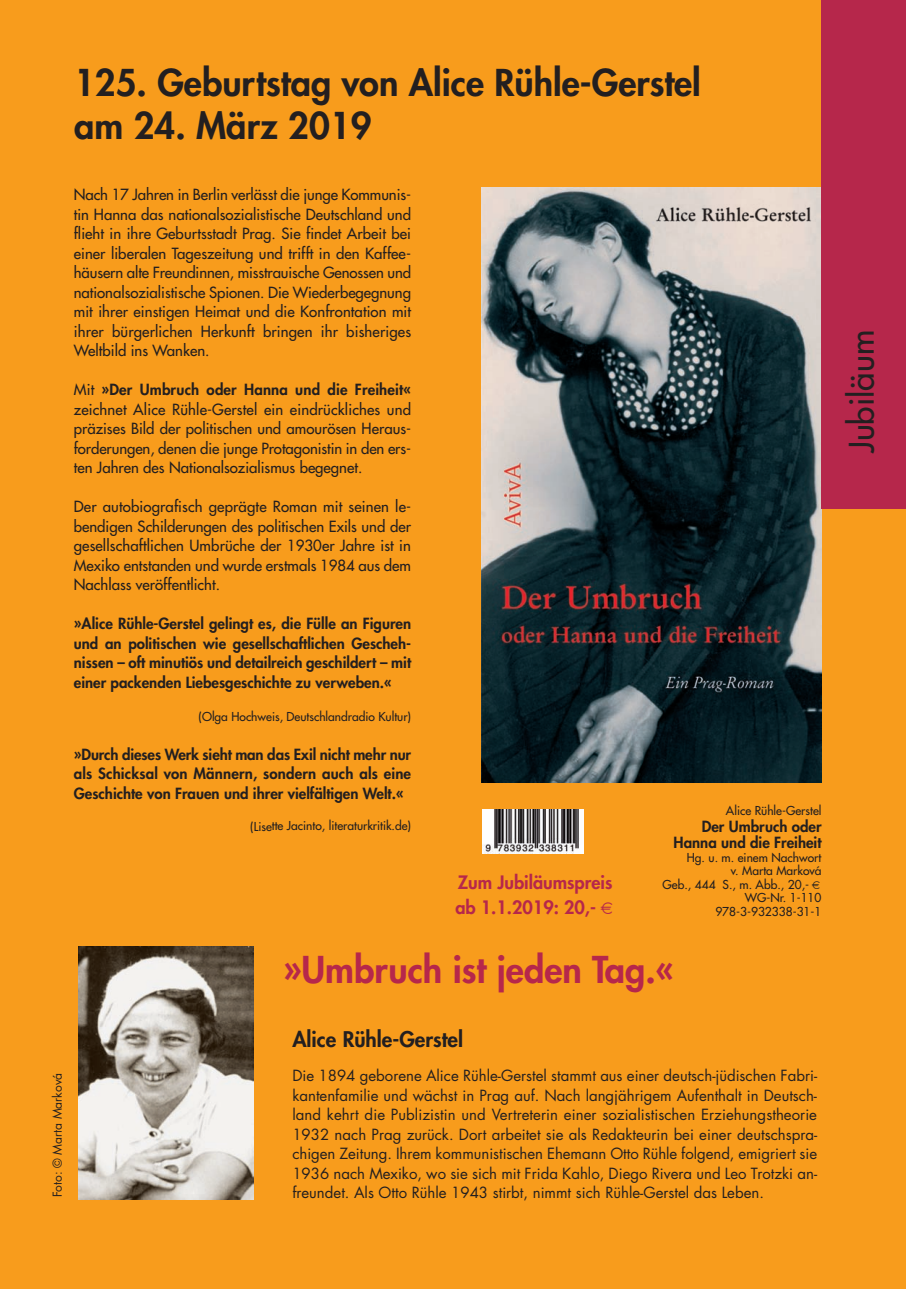
<style>
.page{position:relative;width:906px;height:1289px;background:#fff}
.page>*{position:absolute;margin:0;border:0;box-sizing:border-box;transform-origin:0 0}
.t1{font:800 36px/43.5px "Futura";color:#231f20}
.t2{font:800 36px "Futura";color:#b6274b}
.t3{font:33px "Futura";color:#231f20}
.t4{font:800 21px "Futura";color:#231f20}
.t5{font:800 18px/25.5px "Futura";color:#b6274b}
.t6{font:15px/19.5px "Futura";color:#231f20;text-align:justify}
.t7{font:15px/19.5px "Futura";color:#231f20;text-align:justify}
.t8{font:800 15px/19.5px "Futura";color:#231f20;text-align:justify}
.t9{font:12px "Futura";color:#231f20}
.t10{font:12px "Futura";color:#231f20}
.s1{font-weight:800}
</style>
<div class="page">
<div style="left:0;top:0;width:906px;height:1288px;background:#f89c1c"></div>
<img style="left:481px;top:187px;width:340px;height:595px">
<img style="left:482px;top:809px;width:102px;height:44px">
<div style="left:821px;top:0;width:85px;height:509px;background:#b6274b"></div>
<img style="left:78px;top:946px;width:175px;height:253px">
<p class="t1" style="left:74px;top:64px;width:628px">125. Geburtstag von Alice Rühle-Gerstel am 24. März 2019</p>
<p class="t6" style="left:74px;top:186px;width:339px">Nach 17 Jahren in Berlin verlässt die junge Kommunis - tin Hanna das nationalsozialistische Deutschland und flieht in ihre Geburtsstadt Prag. Sie findet Arbeit bei einer liberalen Tageszeitung und trifft in den Kaffee&shy;häusern alte Freundinnen, misstrauische Genossen und nationalsozialistische Spionen. Die Wiederbegegnung mit ihrer einstigen Heimat und die Konfrontation mit ihrer bürgerlichen Herkunft bringen ihr bisheriges Weltbild ins Wanken.</p>
<p class="t6" style="left:74px;top:381px;width:339px">Mit <span class="s1">»Der Umbruch oder Hanna und die Freiheit« </span>zeichnet Alice Rühle-Gerstel ein eindrückliches und präzises Bild der politischen und amourösen Heraus&shy;forderungen, denen die junge Protagonistin in den ers - ten Jahren des Nationalsozialismus begegnet.</p>
<p class="t6" style="left:74px;top:498px;width:339px">Der autobiografisch geprägte Roman mit seinen le&shy;bendigen Schilderungen des politischen Exils und der gesellschaftlichen Umbrüche der 1930er Jahre ist in Mexiko entstanden und wurde erstmals 1984 aus dem Nachlass veröffentlicht.</p>
<p class="t8" style="left:74px;top:615px;width:339px">»Alice Rühle-Gerstel gelingt es, die Fülle an Figuren und an politischen wie gesellschaftlichen Gescheh&shy;nissen – oft minutiös und detailreich geschildert – mit einer packenden Liebesgeschichte zu verweben.«</p>
<p class="t9" style="left:199px;top:710px;width:214px">(Olga Hochweis, Deutschlandradio Kultur)</p>
<p class="t8" style="left:74px;top:745px;width:339px">»Durch dieses Werk sieht man das Exil nicht mehr nur als Schicksal von Männern, sondern auch als eine Geschichte von Frauen und ihrer vielfältigen Welt.«</p>
<p class="t9" style="left:250px;top:820px;width:162px">(Lisette Jacinto, literaturkritik.de)</p>
<p class="t5" style="left:455px;top:870px;width:158px">Zum Jubiläumspreis ab 1.1.2019: 20,-</p>
<p class="t9" style="left:726px;top:804px;width:97px">Alice Rühle-Gerstel</p>
<p class="t8" style="left:673px;top:819px;width:149px;line-height:16.5px;text-align:right">Der Umbruch oder<br>Hanna und die Freiheit</p>
<p class="t9" style="left:687px;top:851px;width:136px">Hg. u. m. einem Nachwort</p>
<p class="t9" style="left:731px;top:864px;width:92px">v. Marta Marková</p>
<p class="t9" style="left:662px;top:878px;width:148px">Geb., 444 S., m. Abb., 20,-</p>
<p class="t9" style="left:744px;top:891px;width:78px">WG-Nr. 1-110</p>
<p class="t9" style="left:715px;top:905px;width:108px">978-3-932338-31-1</p>
<p class="t2" style="left:283px;top:952px;width:393px">»Umbruch ist jeden Tag.«</p>
<p class="t10" style="left:52px;top:1197px;width:126px;rotate:-90deg">Foto: © Marta Marková</p>
<p class="t4" style="left:292px;top:1029px;width:172px">Alice Rühle-Gerstel</p>
<p class="t7" style="left:292px;top:1067px;width:526px">Die 1894 geborene Alice Rühle-Gerstel stammt aus einer deutsch-jüdischen Fabri&shy;kantenfamilie und wächst in Prag auf. Nach langjährigem Aufenthalt in Deutsch&shy;land kehrt die Publizistin und Vertreterin einer sozialistischen Erziehungstheorie 1932 nach Prag zurück. Dort arbeitet sie als Redakteurin bei einer deutschspra&shy;chigen Zeitung. Ihrem kommunistischen Ehemann Otto Rühle folgend, emigriert sie 1936 nach Mexiko, wo sie sich mit Frida Kahlo, Diego Rivera und Leo Trotzki an-</p>
<p class="t7" style="left:292px;top:1184px;width:473px">freundet. Als Otto Rühle 1943 stirbt, nimmt sich Rühle-Gerstel das Leben.</p>
<p class="t3" style="left:845px;top:453px;width:125px;rotate:-90deg">Jubiläum</p>
</div>
